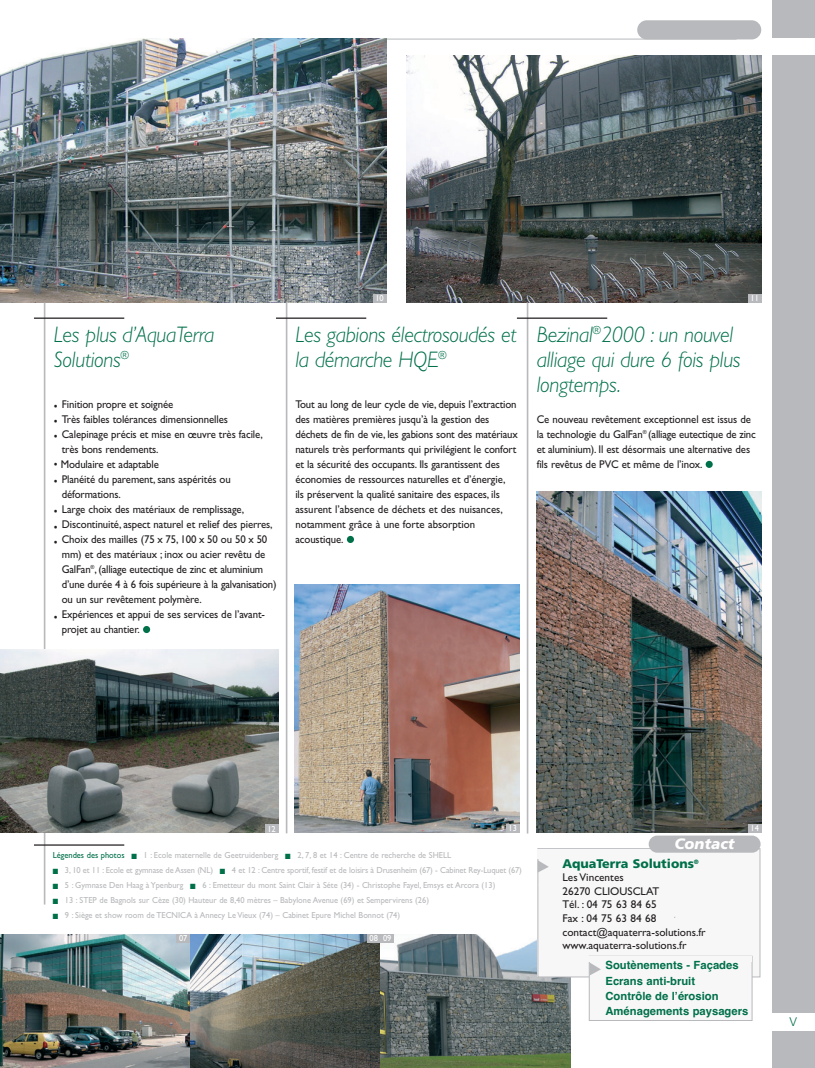
<style>
.page{position:relative;width:815px;height:1068px;background:#fff}
.page>*{position:absolute;margin:0;border:0;box-sizing:border-box;transform-origin:0 0}
.t1{font:italic 300 22.5px/25px "Gill Sans";letter-spacing:-.015em;color:#007049;scale:.96 1}
.t2{font:italic 900 15px "Frutiger";color:#fff}
.t3{font:900 12.5px "Frutiger";color:#007049}
.t4{font:300 12.5px "Frutiger";color:#007049}
.t5{font:11.25px/15px "Gill Sans";letter-spacing:-.01em;color:#231f20;scale:.96 1}
.t6{font:11.25px/13.5px "Gill Sans";letter-spacing:-.01em;color:#231f20}
.t7{font:700 11.25px/15px "Helvetica";color:#007049}
.t8{font:8.75px "Gill Sans";color:#b8b9bc;scale:.96 1}
.t9{font:8.75px "Gill Sans";color:#fff;scale:.96 1}
.s1{color:#007049}
</style>
<div class="page">
<img style="left:0;top:0;width:815px;height:1067px">
<h1 class="t1" style="left:54px;top:324px;width:169px">Les plus d’AquaTerra<br>Solutions<sup>®</sup></h1>
<p class="t5" style="left:54px;top:398px;width:126px">• Finition propre et soignée</p>
<p class="t5" style="left:54px;top:413px;width:183px">• Très faibles tolérances dimensionnelles</p>
<p class="t5" style="left:62px;top:428px;width:211px;text-indent:-8px">• Calepinage précis et mise en œuvre très facile, très bons rendements.</p>
<p class="t5" style="left:54px;top:458px;width:111px">• Modulaire et adaptable</p>
<p class="t5" style="left:62px;top:473px;width:178px;text-indent:-8px">• Planéité du parement, sans aspérités ou déformations.</p>
<p class="t5" style="left:54px;top:503px;width:200px">• Large choix des matériaux de remplissage,</p>
<p class="t5" style="left:54px;top:518px;width:229px">• Discontinuité, aspect naturel et relief des pierres,</p>
<p class="t5" style="left:62px;top:533px;width:225px;text-indent:-8px">• Choix des mailles (75 x 75, 100 x 50 ou 50 x 50 mm) et des matériaux ; inox ou acier revêtu de GalFan<sup>®</sup>, (alliage eutectique de zinc et aluminium d’une durée 4 à 6 fois supérieure à la galvanisation) ou un sur revêtement polymère.</p>
<p class="t5" style="left:62px;top:608px;width:213px;text-indent:-8px">• Expériences et appui de ses services de l’avant&shy;projet au chantier.</p>
<p class="t9" style="left:375px;top:295px;width:10px">10</p>
<p class="t9" style="left:751px;top:295px;width:10px">11</p>
<h1 class="t1" style="left:295px;top:324px;width:232px">Les gabions électrosoudés et la démarche HQE<sup>®</sup></h1>
<p class="t5" style="left:295px;top:398px;width:233px">Tout au long de leur cycle de vie, depuis l’extraction des matières premières jusqu’à la gestion des déchets de fin de vie, les gabions sont des matériaux naturels très performants qui privilégient le confort et la sécurité des occupants. Ils garantissent des économies de ressources naturelles et d’énergie,<br>ils préservent la qualité sanitaire des espaces, ils assurent l’absence de déchets et des nuisances, notamment grâce à une forte absorption acoustique.</p>
<h1 class="t1" style="left:537px;top:324px;width:214px">Bezinal<sup>®</sup>2000 : un nouvel alliage qui dure 6 fois plus longtemps.</h1>
<p class="t5" style="left:537px;top:413px;width:230px">Ce nouveau revêtement exceptionnel est issus de la technologie du GalFan<sup>®</sup> (alliage eutectique de zinc et aluminium). Il est désormais une alternative des fils revêtus de PVC et même de l’inox.</p>
<p class="t9" style="left:267px;top:825px;width:10px">12</p>
<p class="t9" style="left:509px;top:825px;width:10px">13</p>
<p class="t9" style="left:751px;top:825px;width:10px">14</p>
<h2 class="t2" style="left:675px;top:837px;width:61px">Contact</h2>
<p class="t8" style="left:53px;top:852px;width:417px"><span class="s1">Légendes des photos</span> <span class="s1">■</span> 1 : Ecole maternelle de Geetruidenberg <span class="s1">■</span> 2, 7, 8 et 14 : Centre de recherche de SHELL</p>
<p class="t8" style="left:53px;top:867px;width:490px"><span class="s1">■</span> 3, 10 et 11 : Ecole et gymnase de Assen (NL) <span class="s1">■</span> 4 et 12 : Centre sportif, festif et de loisirs à Drusenheim (67) - Cabinet Rey-Luquet (67)</p>
<p class="t8" style="left:53px;top:882px;width:463px"><span class="s1">■</span> 5 : Gymnase Den Haag à Ypenburg <span class="s1">■</span> 6 : Emetteur du mont Saint Clair à Séte (34) - Christophe Fayel, Emsys et Arcora (13)</p>
<p class="t8" style="left:53px;top:897px;width:393px"><span class="s1">■</span> 13 : STEP de Bagnols sur Cèze (30) Hauteur de 8,40 mètres – Babylone Avenue (69) et Sempervirens (26)</p>
<p class="t8" style="left:53px;top:912px;width:363px"><span class="s1">■</span> 9 : Siège et show room de TECNICA à Annecy Le Vieux (74) – Cabinet Epure Michel Bonnot (74)</p>
<p class="t9" style="left:179px;top:935px;width:10px">07</p>
<p class="t9" style="left:369px;top:935px;width:24px">08 09</p>
<p class="t3" style="left:562px;top:858px;width:138px">AquaTerra Solutions<sup>®</sup></p>
<p class="t6" style="left:562px;top:871px;width:145px">Les Vincentes<br>26270 CLIOUSCLAT<br>Tél. : 04 75 63 84 65<br>Fax : 04 75 63 84 68 contact@aquaterra-solutions.fr www.aquaterra-solutions.fr</p>
<p class="t7" style="left:605px;top:958px;width:144px">Soutènements - Façades<br>Ecrans anti-bruit<br>Contrôle de l’érosion<br>Aménagements paysagers</p>
<p class="t4" style="left:790px;top:1016px;width:9px">V</p>
</div>
